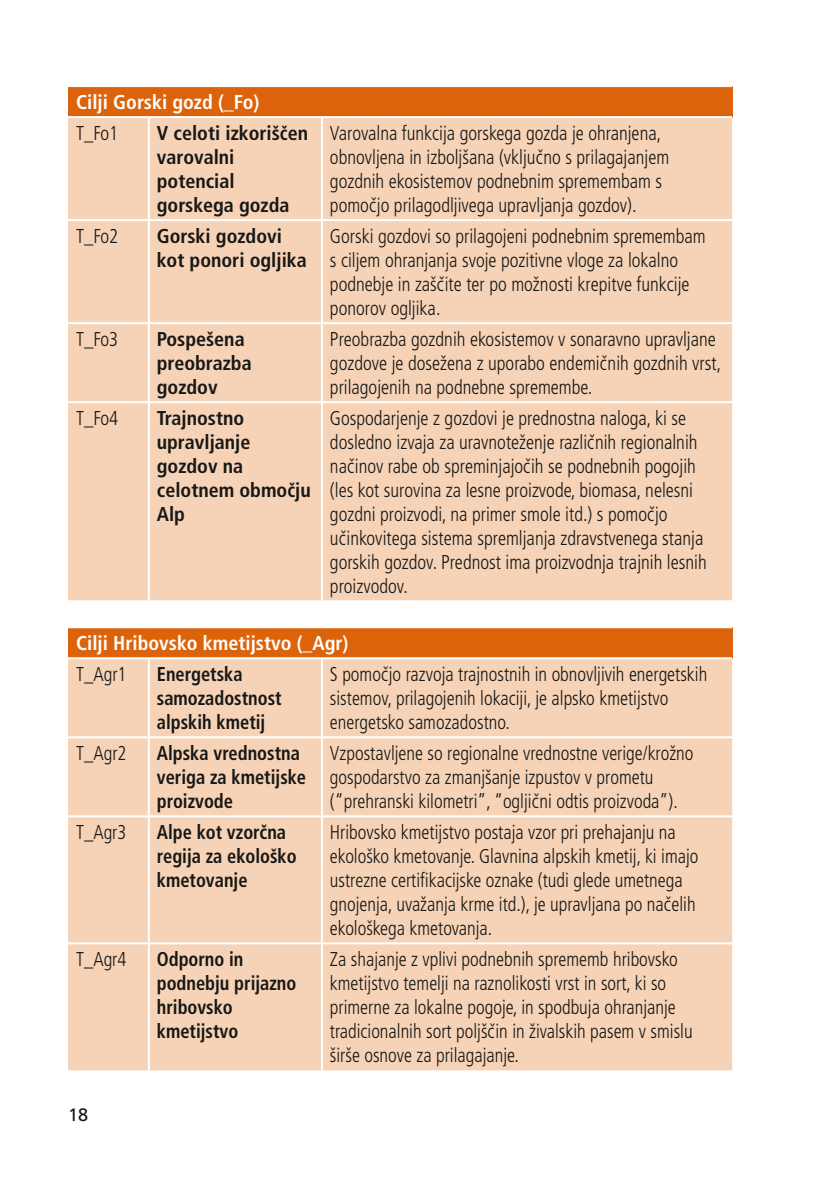
<style>
.page{position:relative;width:840px;height:1191px;background:#fff}
.page>*{position:absolute;margin:0;border:0;box-sizing:border-box;transform-origin:0 0}
.t1{font:300 condensed 20px/24px "Frutiger";color:#171715;scale:.94 1}
.t2{font:300 condensed 20px/24px "Frutiger";color:#171715;scale:.93 1}
.t3{font:700 condensed 20px/24px "Frutiger";color:#171715;scale:.92 1}
.t4{font:700 condensed 20px/24px "Frutiger";color:#171715}
.t5{font:700 condensed 20px "Frutiger";color:#fff}
.t6{font:18px "Frutiger";color:#171715}
</style>
<div class="page">
<div style="left:68px;top:86px;width:663px;height:31px;background:#dc6309"></div>
<div style="left:68px;top:118px;width:663px;height:482px;background:#f6d3b7"></div>
<hr style="left:68px;top:85px;width:81px;height:2px;background:#fff">
<hr style="left:149px;top:85px;width:173px;height:2px;background:#fff">
<hr style="left:322px;top:85px;width:409px;height:2px;background:#fff">
<hr style="left:68px;top:116px;width:81px;height:2px;background:#fff">
<hr style="left:149px;top:116px;width:173px;height:2px;background:#fff">
<hr style="left:148px;top:118px;width:2px;height:101px;background:#fff">
<hr style="left:322px;top:116px;width:409px;height:2px;background:#fff">
<hr style="left:321px;top:118px;width:2px;height:101px;background:#fff">
<hr style="left:68px;top:219px;width:81px;height:2px;background:#fff">
<hr style="left:149px;top:219px;width:173px;height:2px;background:#fff">
<hr style="left:148px;top:221px;width:2px;height:101px;background:#fff">
<hr style="left:322px;top:219px;width:409px;height:2px;background:#fff">
<hr style="left:321px;top:221px;width:2px;height:101px;background:#fff">
<hr style="left:68px;top:322px;width:81px;height:2px;background:#fff">
<hr style="left:149px;top:322px;width:173px;height:2px;background:#fff">
<hr style="left:148px;top:324px;width:2px;height:77px;background:#fff">
<hr style="left:322px;top:322px;width:409px;height:2px;background:#fff">
<hr style="left:321px;top:324px;width:2px;height:77px;background:#fff">
<hr style="left:68px;top:401px;width:81px;height:2px;background:#fff">
<hr style="left:149px;top:401px;width:173px;height:2px;background:#fff">
<hr style="left:148px;top:403px;width:2px;height:197px;background:#fff">
<hr style="left:322px;top:401px;width:409px;height:2px;background:#fff">
<hr style="left:321px;top:403px;width:2px;height:197px;background:#fff">
<div style="left:68px;top:627px;width:663px;height:31px;background:#dc6309"></div>
<div style="left:68px;top:659px;width:663px;height:411px;background:#f6d3b7"></div>
<hr style="left:68px;top:626px;width:81px;height:2px;background:#fff">
<hr style="left:149px;top:626px;width:173px;height:2px;background:#fff">
<hr style="left:322px;top:626px;width:409px;height:2px;background:#fff">
<hr style="left:68px;top:657px;width:81px;height:2px;background:#fff">
<hr style="left:149px;top:657px;width:173px;height:2px;background:#fff">
<hr style="left:148px;top:659px;width:2px;height:77px;background:#fff">
<hr style="left:322px;top:657px;width:409px;height:2px;background:#fff">
<hr style="left:321px;top:659px;width:2px;height:77px;background:#fff">
<hr style="left:68px;top:736px;width:81px;height:2px;background:#fff">
<hr style="left:149px;top:736px;width:173px;height:2px;background:#fff">
<hr style="left:148px;top:738px;width:2px;height:77px;background:#fff">
<hr style="left:322px;top:736px;width:409px;height:2px;background:#fff">
<hr style="left:321px;top:738px;width:2px;height:77px;background:#fff">
<hr style="left:68px;top:815px;width:81px;height:2px;background:#fff">
<hr style="left:149px;top:815px;width:173px;height:2px;background:#fff">
<hr style="left:148px;top:817px;width:2px;height:125px;background:#fff">
<hr style="left:322px;top:815px;width:409px;height:2px;background:#fff">
<hr style="left:321px;top:817px;width:2px;height:125px;background:#fff">
<hr style="left:68px;top:942px;width:81px;height:2px;background:#fff">
<hr style="left:149px;top:942px;width:173px;height:2px;background:#fff">
<hr style="left:148px;top:944px;width:2px;height:126px;background:#fff">
<hr style="left:322px;top:942px;width:409px;height:2px;background:#fff">
<hr style="left:321px;top:944px;width:2px;height:126px;background:#fff">
<p class="t5" style="left:76px;top:90px;width:185px">Cilji Gorski gozd (_Fo)</p>
<p class="t1" style="left:76px;top:121px;width:46px">T_Fo1</p>
<p class="t4" style="left:157px;top:121px;width:153px">V celoti izkorišcˇen varovalni potencial gorskega gozda</p>
<p class="t1" style="left:330px;top:121px;width:362px">Varovalna funkcija gorskega gozda je ohranjena, obnovljena in izboljšana (vkljucˇno s prilagajanjem gozdnih ekosistemov podnebnim spremembam s pomocˇjo prilagodljivega upravljanja gozdov).</p>
<p class="t1" style="left:76px;top:224px;width:46px">T_Fo2</p>
<p class="t4" style="left:157px;top:224px;width:151px">Gorski gozdovi kot ponori ogljika</p>
<p class="t1" style="left:330px;top:224px;width:401px">Gorski gozdovi so prilagojeni podnebnim spremembam s ciljem ohranjanja svoje pozitivne vloge za lokalno podnebje in zašcˇite ter po možnosti krepitve funkcije ponorov ogljika.</p>
<p class="t1" style="left:76px;top:327px;width:46px">T_Fo3</p>
<p class="t4" style="left:157px;top:327px;width:96px">Pospešena preobrazba gozdov</p>
<p class="t1" style="left:330px;top:327px;width:417px">Preobrazba gozdnih ekosistemov v sonaravno upravljane gozdove je dosežena z uporabo endemicˇnih gozdnih vrst, prilagojenih na podnebne spremembe.</p>
<p class="t1" style="left:76px;top:406px;width:46px">T_Fo4</p>
<p class="t4" style="left:157px;top:406px;width:155px">Trajnostno upravljanje gozdov na celotnem obmocˇju<br>Alp</p>
<p class="t1" style="left:330px;top:406px;width:402px">Gospodarjenje z gozdovi je prednostna naloga, ki se dosledno izvaja za uravnoteženje razlicˇnih regionalnih nacˇinov rabe ob spreminjajocˇih se podnebnih pogojih (les kot surovina za lesne proizvode, biomasa, nelesni gozdni proizvodi, na primer smole itd.) s pomocˇjo ucˇinkovitega sistema spremljanja zdravstvenega stanja gorskih gozdov. Prednost ima proizvodnja trajnih lesnih proizvodov.</p>
<p class="t5" style="left:76px;top:631px;width:274px">Cilji Hribovsko kmetijstvo (_Agr)</p>
<p class="t2" style="left:76px;top:662px;width:56px">T_Agr1</p>
<p class="t3" style="left:157px;top:662px;width:137px">Energetska samozadostnost alpskih kmetij</p>
<p class="t2" style="left:330px;top:662px;width:407px">S pomocˇjo razvoja trajnostnih in obnovljivih energetskih sistemov, prilagojenih lokaciji, je alpsko kmetijstvo energetsko samozadostno.</p>
<p class="t2" style="left:76px;top:741px;width:56px">T_Agr2</p>
<p class="t3" style="left:157px;top:741px;width:164px">Alpska vrednostna veriga za kmetijske proizvode</p>
<p class="t2" style="left:330px;top:741px;width:392px">Vzpostavljene so regionalne vrednostne verige/krožno gospodarstvo za zmanjšanje izpustov v prometu (“prehranski kilometri”, “ogljicˇni odtis proizvoda”).</p>
<p class="t2" style="left:76px;top:820px;width:56px">T_Agr3</p>
<p class="t3" style="left:157px;top:820px;width:153px">Alpe kot vzorcˇna regija za ekološko kmetovanje</p>
<p class="t2" style="left:330px;top:820px;width:397px">Hribovsko kmetijstvo postaja vzor pri prehajanju na ekološko kmetovanje. Glavnina alpskih kmetij, ki imajo ustrezne certifikacijske oznake (tudi glede umetnega gnojenja, uvažanja krme itd.), je upravljana po nacˇelih ekološkega kmetovanja.</p>
<p class="t2" style="left:76px;top:947px;width:56px">T_Agr4</p>
<p class="t3" style="left:157px;top:947px;width:153px">Odporno in podnebju prijazno hribovsko kmetijstvo</p>
<p class="t2" style="left:330px;top:947px;width:391px">Za shajanje z vplivi podnebnih sprememb hribovsko kmetijstvo temelji na raznolikosti vrst in sort, ki so primerne za lokalne pogoje, in spodbuja ohranjanje tradicionalnih sort poljšcˇin in živalskih pasem v smislu širše osnove za prilagajanje.</p>
<p class="t6" style="left:68px;top:1103px;width:22px">18</p>
</div>
